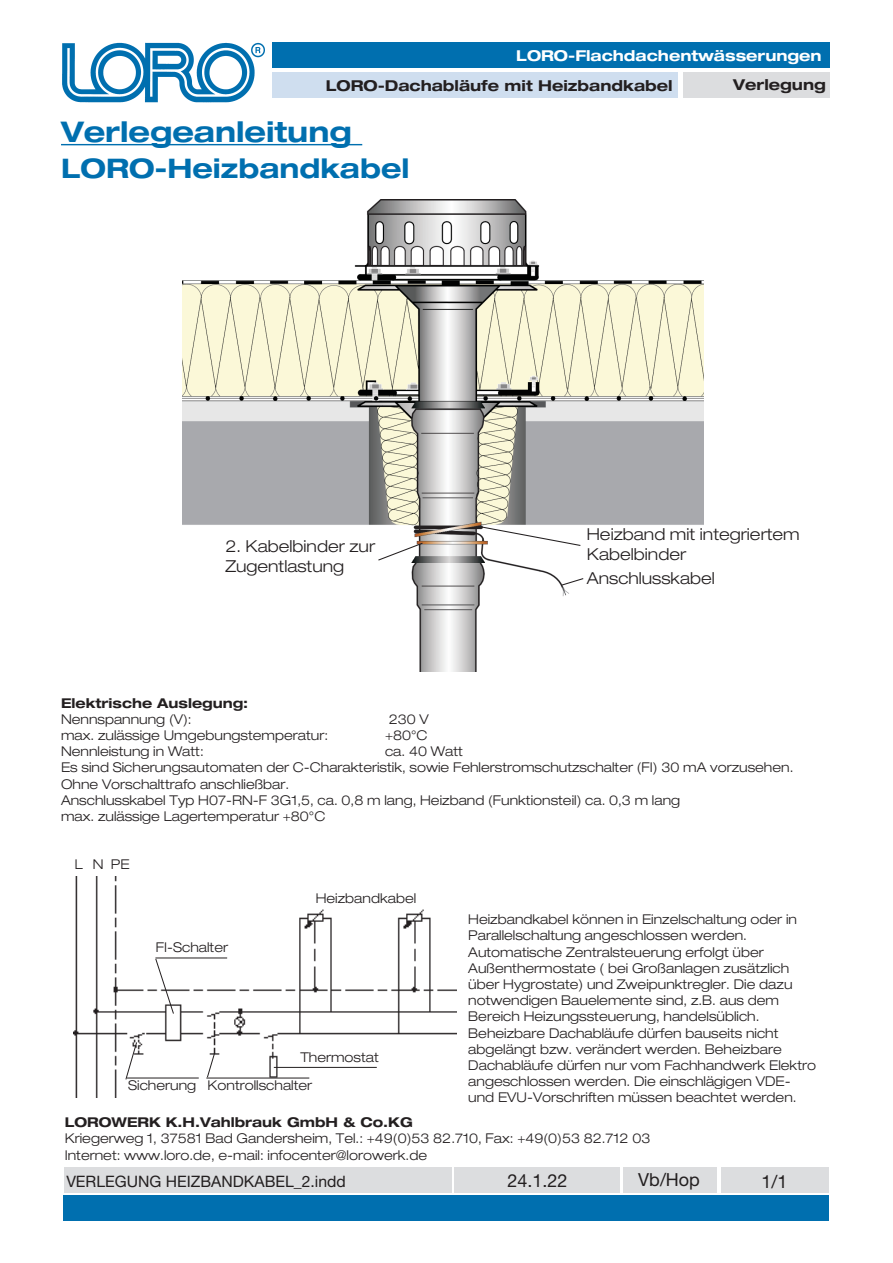
<style>
.page{position:relative;width:893px;height:1263px;background:#fff}
.page>*{position:absolute;margin:0;border:0;box-sizing:border-box;transform-origin:0 0}
.t1{font:700 expanded 28.5px "Helvetica Neue LT Std";color:#006faf}
.t2{font:700 expanded 27px "Helvetica Neue LT Std";color:#006faf}
.t3{font:18px "Helvetica Neue LT Std";color:#231f20}
.t4{font:300 expanded 16.5px/19.8px "Helvetica Neue LT Std";color:#231f20}
.t5{font:15.75px "Helvetica Neue LT Std";color:#231f20}
.t6{font:700 expanded 15px "Helvetica Neue LT Std";color:#231f20}
.t7{font:700 expanded 15px "Helvetica Neue LT Std";color:#fff}
.t8{font:300 expanded 13.5px/16.2px "Helvetica Neue LT Std";color:#231f20}
.t9{font:700 expanded 13.5px "Helvetica Neue LT Std";color:#231f20}
</style>
<div class="page">
<img style="left:62px;top:42px;width:203px;height:61px">
<div style="left:272px;top:43px;width:557px;height:25px;background:#006faf"></div>
<div style="left:683px;top:72px;width:146px;height:26px;background:#dcdddf"></div>
<div style="left:273px;top:72px;width:405px;height:26px;background:#cfdeef"></div>
<div style="left:64px;top:1195px;width:765px;height:25px;background:#006faf"></div>
<hr style="left:61px;top:144px;width:301px;height:1px;background:#006faf">
<img style="left:182px;top:199px;width:522px;height:473px">
<svg style="left:377px;top:542px;width:47px;height:19px"></svg>
<svg style="left:479px;top:525px;width:103px;height:22px"></svg>
<svg style="left:561px;top:577px;width:23px;height:9px"></svg>
<img style="left:74px;top:876px;width:383px;height:221px">
<div style="left:206px;top:1078px;width:113px;height:23px;background:#fff"></div>
<div style="left:299px;top:1051px;width:86px;height:22px;background:#fff"></div>
<div style="left:127px;top:1078px;width:73px;height:23px;background:#fff"></div>
<div style="left:154px;top:941px;width:85px;height:22px;background:#fff"></div>
<hr style="left:155px;top:957px;width:72px;height:1px;background:#231f20">
<hr style="left:127px;top:1078px;width:72px;height:1px;background:#231f20">
<hr style="left:206px;top:1078px;width:103px;height:1px;background:#231f20">
<hr style="left:274px;top:1067px;width:103px;height:1px;background:#231f20">
<svg style="left:155px;top:958px;width:19px;height:56px"></svg>
<svg style="left:125px;top:1041px;width:13px;height:39px"></svg>
<svg style="left:206px;top:1052px;width:9px;height:26px"></svg>
<div style="left:64px;top:1167px;width:388px;height:25px;background:#dcdddf"></div>
<div style="left:454px;top:1167px;width:166px;height:25px;background:#dcdddf"></div>
<div style="left:623px;top:1167px;width:93px;height:25px;background:#dcdddf"></div>
<div style="left:721px;top:1167px;width:107px;height:25px;background:#dcdddf"></div>
<p class="t7" style="left:516px;top:46px;width:307px">LORO-Flachdachentwässerungen</p>
<p class="t6" style="left:733px;top:75px;width:94px">Verlegung</p>
<p class="t6" style="left:326px;top:75px;width:348px">LORO-Dachabläufe mit Heizbandkabel</p>
<h1 class="t1" style="left:61px;top:113px;width:292px">Verlegeanleitung</h1>
<h2 class="t2" style="left:61px;top:150px;width:350px">LORO-Heizbandkabel</h2>
<p class="t4" style="left:225px;top:536px;width:151px">2. Kabelbinder zur<br>Zugentlastung</p>
<p class="t4" style="left:587px;top:524px;width:214px">Heizband mit integriertem<br>Kabelbinder</p>
<p class="t4" style="left:587px;top:568px;width:130px">Anschlusskabel</p>
<p class="t9" style="left:61px;top:694px;width:189px">Elektrische Auslegung:</p>
<p class="t8" style="left:61px;top:710px;width:132px">Nennspannung (V):</p>
<p class="t8" style="left:389px;top:710px;width:42px">230 V</p>
<p class="t8" style="left:61px;top:727px;width:269px">max. zulässige Umgebungstemperatur:</p>
<p class="t8" style="left:385px;top:727px;width:44px">+80°C</p>
<p class="t8" style="left:61px;top:743px;width:144px">Nennleistung in Watt:</p>
<p class="t8" style="left:61px;top:743px;width:734px;text-indent:324px">ca. 40 Watt<br>Es sind Sicherungsautomaten der C-Charakteristik, sowie Fehlerstromschutzschalter (FI) 30 mA vorzusehen.<br>Ohne Vorschalttrafo anschließbar.<br>Anschlusskabel Typ H07-RN-F 3G1,5, ca. 0,8 m lang, Heizband (Funktionsteil) ca. 0,3 m lang<br>max. zulässige Lagertemperatur +80°C</p>
<p class="t8" style="left:75px;top:856px;width:56px">L NPE</p>
<p class="t8" style="left:156px;top:939px;width:74px">FI-Schalter</p>
<p class="t8" style="left:316px;top:890px;width:102px">Heizbandkabel</p>
<p class="t8" style="left:300px;top:1049px;width:80px">Thermostat</p>
<p class="t8" style="left:128px;top:1076px;width:70px">Sicherung</p>
<p class="t8" style="left:207px;top:1076px;width:106px">Kontrollschalter</p>
<p class="t8" style="left:468px;top:911px;width:349px">Heizbandkabel können in Einzelschaltung oder in Parallelschaltung angeschlossen werden.<br>Automatische Zentralsteuerung erfolgt über Außenthermostate ( bei Großanlagen zusätzlich über Hygrostate) und Zweipunktregler. Die dazu notwendigen Bauelemente sind, z.B. aus dem Bereich Heizungssteuerung, handelsüblich.<br>Beheizbare Dachabläufe dürfen bauseits nicht abgelängt bzw. verändert werden. Beheizbare Dachabläufe dürfen nur vom Fachhandwerk Elektro angeschlossen werden. Die einschlägigen VDE&shy;und EVU-Vorschriften müssen beachtet werden.</p>
<p class="t9" style="left:65px;top:1113px;width:349px">LOROWERK K.H.Vahlbrauk GmbH &amp; Co.KG</p>
<p class="t8" style="left:65px;top:1130px;width:587px">Kriegerweg 1, 37581 Bad Gandersheim, Tel.: +49(0)53 82.710, Fax: +49(0)53 82.712 03<br>Internet: www.loro.de, e-mail: infocenter@lorowerk.de</p>
<p class="t5" style="left:66px;top:1172px;width:281px">VERLEGUNG HEIZBANDKABEL_2.indd</p>
<h3 class="t3" style="left:507px;top:1170px;width:62px">24.1.22</h3>
<h3 class="t3" style="left:638px;top:1169px;width:63px">Vb/Hop</h3>
<h3 class="t3" style="left:762px;top:1171px;width:28px">1/1</h3>
</div>
